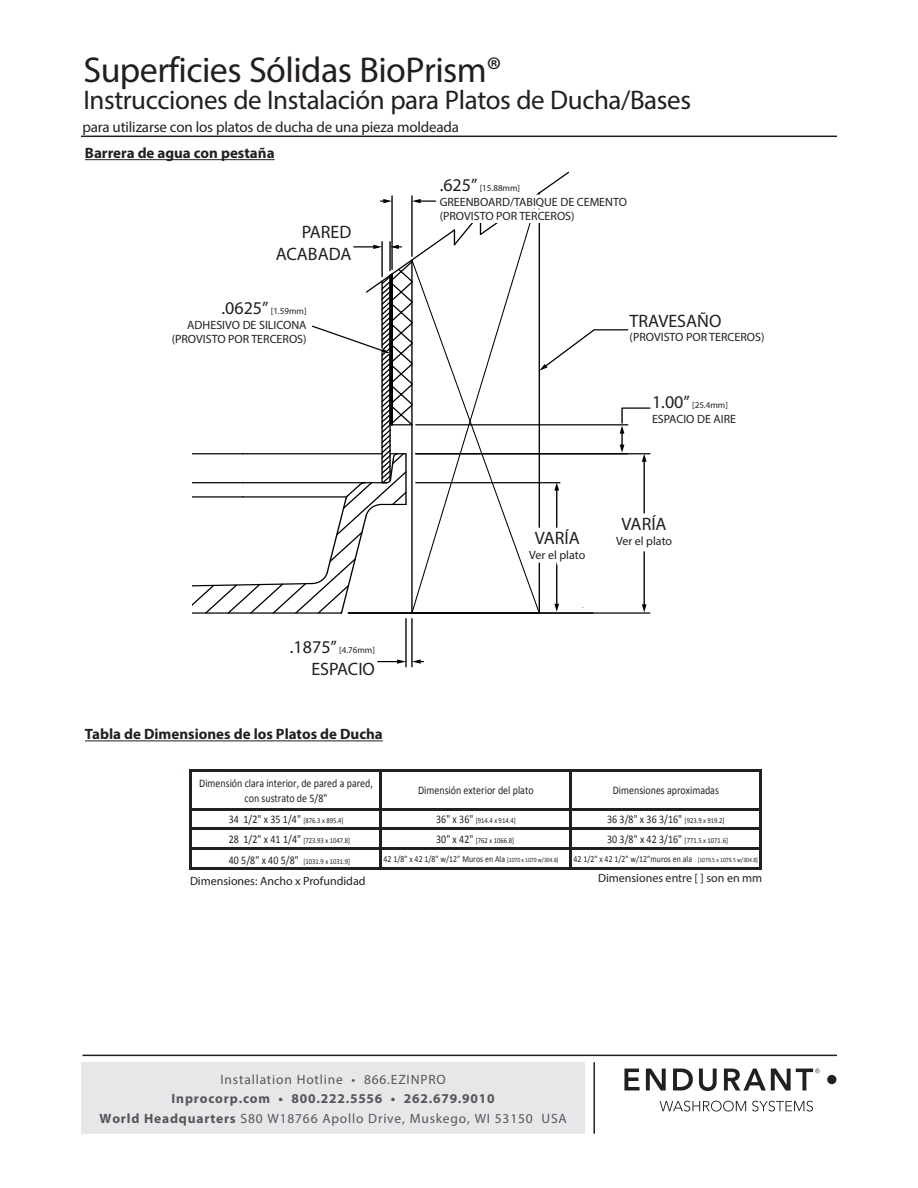
<style>
.page{position:relative;width:918px;height:1188px;background:#fff}
.page>*{position:absolute;margin:0;border:0;box-sizing:border-box;transform-origin:0 0}
.product_head{font:36px "Myriad Pro";letter-spacing:-.015em;color:#231f20}
.product_head-2{font:27px "Myriad Pro";letter-spacing:-.015em;color:#231f20}
.t1{font:18px/21.6px "Myriad Pro";color:#231f20;text-align:right}
.t2{font:700 15px "Myriad Pro";color:#231f20}
.t3{font:15px "Myriad Pro";letter-spacing:-.01em;color:#231f20}
.t4{font:700 13.5px/19.5px "Myriad Pro";letter-spacing:.06em;color:#555659;text-align:center}
.t5{font:13.5px "Myriad Pro";letter-spacing:.06em;color:#555659}
.t6{font:12px "Myriad Pro";color:#231f20}
.t7{font:11.55px/15px "Calibri";color:#231f20;text-align:center;scale:.86 1}
.t8{font:9.15px "Calibri";letter-spacing:.005em;color:#231f20;scale:.86 1}
.t9{font:9px "Myriad Pro";color:#231f20}
.t10{font:7.65px "Calibri";letter-spacing:.005em;color:#231f20;scale:.86 1}
.s1{font-size:18px}
.s2{font-size:7.65px}
.s3{font-size:11.55px}
.s4{font-size:6.6px}
.s5{font-weight:400}
</style>
<div class="page">
<hr style="left:85px;top:159px;width:190px;height:1px;background:#231f20">
<svg style="left:166px;top:159px;width:485px;height:509px"></svg>
<hr style="left:85px;top:741px;width:298px;height:1px;background:#231f20">
<hr style="left:190px;top:769px;width:2px;height:101px;background:#231f20">
<hr style="left:380px;top:772px;width:2px;height:98px;background:#231f20">
<hr style="left:569px;top:772px;width:3px;height:98px;background:#231f20">
<hr style="left:759px;top:772px;width:3px;height:98px;background:#231f20">
<hr style="left:192px;top:769px;width:570px;height:3px;background:#231f20">
<hr style="left:192px;top:808px;width:570px;height:3px;background:#231f20">
<hr style="left:192px;top:867px;width:570px;height:3px;background:#231f20">
<hr style="left:192px;top:828px;width:570px;height:2px;background:#231f20">
<hr style="left:192px;top:847px;width:570px;height:3px;background:#231f20">
<hr style="left:81px;top:136px;width:756px;height:1px;background:#231f20">
<hr style="left:82px;top:1055px;width:755px;height:1px;background:#231f20">
<svg style="left:624px;top:1069px;width:16px;height:21px"></svg>
<svg style="left:646px;top:1069px;width:20px;height:21px"></svg>
<svg style="left:673px;top:1069px;width:20px;height:21px"></svg>
<svg style="left:699px;top:1069px;width:18px;height:22px"></svg>
<svg style="left:660px;top:1101px;width:86px;height:11px"></svg>
<svg style="left:752px;top:1101px;width:61px;height:11px"></svg>
<div style="left:827px;top:1075px;width:9px;height:9px;background:#231f20;border-radius:50%"></div>
<svg style="left:724px;top:1069px;width:96px;height:21px"></svg>
<hr style="left:593px;top:1062px;width:2px;height:72px;background:#231f20">
<div style="left:82px;top:1063px;width:503px;height:71px;background:#e6e7e9"></div>
<p class="product_head" style="left:83px;top:48px;width:420px">Superficies Sólidas BioPrism®</p>
<p class="product_head-2" style="left:83px;top:83px;width:609px">Instrucciones de Instalación para Platos de Ducha/Bases</p>
<p class="t3" style="left:82px;top:118px;width:378px">para utilizarse con los platos de ducha de una pieza moldeada</p>
<p class="t2" style="left:85px;top:143px;width:191px">Barrera de agua con pestaña</p>
<p class="t1" style="left:276px;top:221px;width:77px">PARED<br>ACABADA</p>
<p class="t9" style="left:222px;top:306px;width:87px"><span class="s1">.0625”</span> [1.59mm]</p>
<p class="t6" style="left:187px;top:317px;width:121px">ADHESIVO DE SILICONA</p>
<p class="t6" style="left:172px;top:332px;width:136px">(PROVISTO POR TERCEROS)</p>
<p class="t9" style="left:290px;top:645px;width:87px"><span class="s1">.1875”</span> [4.76mm]</p>
<p class="t1" style="left:311px;top:658px;width:65px">ESPACIO</p>
<p class="t9" style="left:440px;top:183px;width:82px"><span class="s1">.625”</span> [15.88mm]</p>
<p class="t6" style="left:440px;top:194px;width:189px">GREENBOARD/TABIQUE DE CEMENTO</p>
<p class="t6" style="left:440px;top:209px;width:136px">(PROVISTO POR TERCEROS)</p>
<p class="t1" style="left:630px;top:309px;width:93px">TRAVESAÑO</p>
<p class="t6" style="left:630px;top:329px;width:136px">(PROVISTO POR TERCEROS)</p>
<p class="t9" style="left:652px;top:400px;width:77px"><span class="s1">1.00”</span> [25.4mm]</p>
<p class="t6" style="left:652px;top:411px;width:86px">ESPACIO DE AIRE</p>
<p class="t1" style="left:622px;top:513px;width:47px">VARÍA</p>
<p class="t1" style="left:535px;top:527px;width:47px">VARÍA</p>
<p class="t6" style="left:616px;top:533px;width:58px">Ver el plato</p>
<p class="t6" style="left:529px;top:547px;width:58px">Ver el plato</p>
<p class="t2" style="left:85px;top:725px;width:299px">Tabla de Dimensiones de los Platos de Ducha</p>
<p class="t7" style="left:199px;top:775px;width:203px">Dimensión clara interior, de pared a pared, con sustrato de 5/8"</p>
<p class="t7" style="left:418px;top:783px;width:136px">Dimensión exterior del plato</p>
<p class="t7" style="left:613px;top:783px;width:125px">Dimensiones aproximadas</p>
<p class="t7" style="left:229px;top:812px;width:135px">34 1/2" x 35 1/4" <span class="s2">[876.3 x 895.4]</span></p>
<p class="t10" style="left:436px;top:816px;width:94px"><span class="s3">36" x 36"</span> [914.4 x 914.4]</p>
<p class="t7" style="left:607px;top:812px;width:138px">36 3/8" x 36 3/16" <span class="s2">[923.9 x 919.2]</span></p>
<p class="t10" style="left:229px;top:836px;width:143px"><span class="s3">28 1/2" x 41 1/4"</span> [723.93 x 1047.8]</p>
<p class="t10" style="left:436px;top:836px;width:92px"><span class="s3">30" x 42"</span> [762 x 1066.8]</p>
<p class="t7" style="left:607px;top:832px;width:142px">30 3/8" x 42 3/16" <span class="s2">[771.5 x 1071.6]</span></p>
<p class="t10" style="left:229px;top:856px;width:143px"><span class="s3">40 5/8" x 40 5/8"</span> [1031.9 x 1031.9]</p>
<p class="t8" style="left:384px;top:853px;width:205px">42 1/8" x 42 1/8" w/12” Muros en Ala <span class="s4">[1070 x 1070 w/304.8]</span></p>
<p class="t8" style="left:574px;top:853px;width:216px">42 1/2" x 42 1/2" w/12”muros en ala <span class="s4">[1079.5 x 1079.5 w/304.8]</span></p>
<p class="t6" style="left:190px;top:873px;width:177px">Dimensiones: Ancho x Profundidad</p>
<p class="t6" style="left:598px;top:870px;width:166px">Dimensiones entre [ ] son en mm</p>
<p class="t5" style="left:221px;top:1071px;width:227px">Installation Hotline • 866.EZINPRO</p>
<p class="t4" style="left:100px;top:1089px;width:469px">Inprocorp.com • 800.222.5556 • 262.679.9010<br>World Headquarters <span class="s5">S80 W18766 Apollo Drive, Muskego, WI 53150 USA</span></p>
</div>
